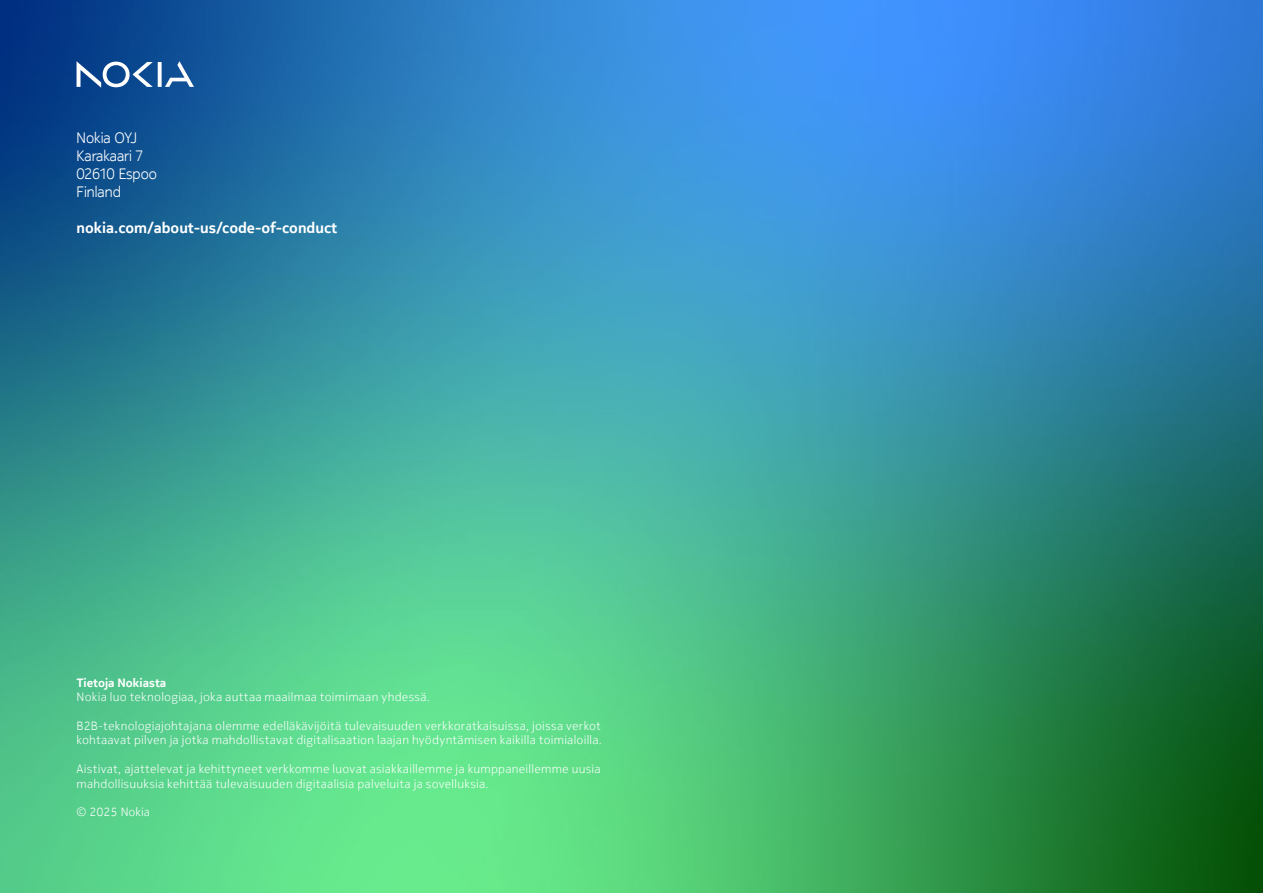
<style>
.page{position:relative;width:1263px;height:893px;background:#fff}
.page>*{position:absolute;margin:0;border:0;box-sizing:border-box;transform-origin:0 0}
.t1{font:300 15px/18px "Nokia Pure Headline";color:#fff}
.t2{font:700 15px "Nokia Pure Text";color:#fff}
.t3{font:300 12px/14.4px "Nokia Pure Text";letter-spacing:.02em;color:#fff}
.t4{font:700 12px "Nokia Pure Text";color:#fff}
.t5{font:300 12px "Nokia Pure Text";color:#fff}
</style>
<div class="page">
<img style="left:0;top:0;width:1263px;height:893px">
<svg style="left:77px;top:61px;width:117px;height:27px"></svg>
<p class="t1" style="left:77px;top:129px;width:82px">Nokia OYJ<br>Karakaari 7<br>02610 Espoo<br>Finland</p>
<p class="t2" style="left:77px;top:219px;width:262px">nokia.com/about-us/code-of-conduct</p>
<p class="t4" style="left:77px;top:675px;width:91px">Tietoja Nokiasta</p>
<p class="t3" style="left:77px;top:690px;width:355px">Nokia luo teknologiaa, joka auttaa maailmaa toimimaan yhdessä.</p>
<p class="t3" style="left:77px;top:718px;width:527px">B2B-teknologiajohtajana olemme edelläkävijöitä tulevaisuuden verkkoratkaisuissa, joissa verkot kohtaavat pilven ja jotka mahdollistavat digitalisaation laajan hyödyntämisen kaikilla toimialoilla.</p>
<p class="t3" style="left:77px;top:762px;width:526px">Aistivat, ajattelevat ja kehittyneet verkkomme luovat asiakkaillemme ja kumppaneillemme uusia mahdollisuuksia kehittää tulevaisuuden digitaalisia palveluita ja sovelluksia.</p>
<p class="t5" style="left:77px;top:805px;width:75px">© 2025 Nokia</p>
</div>
